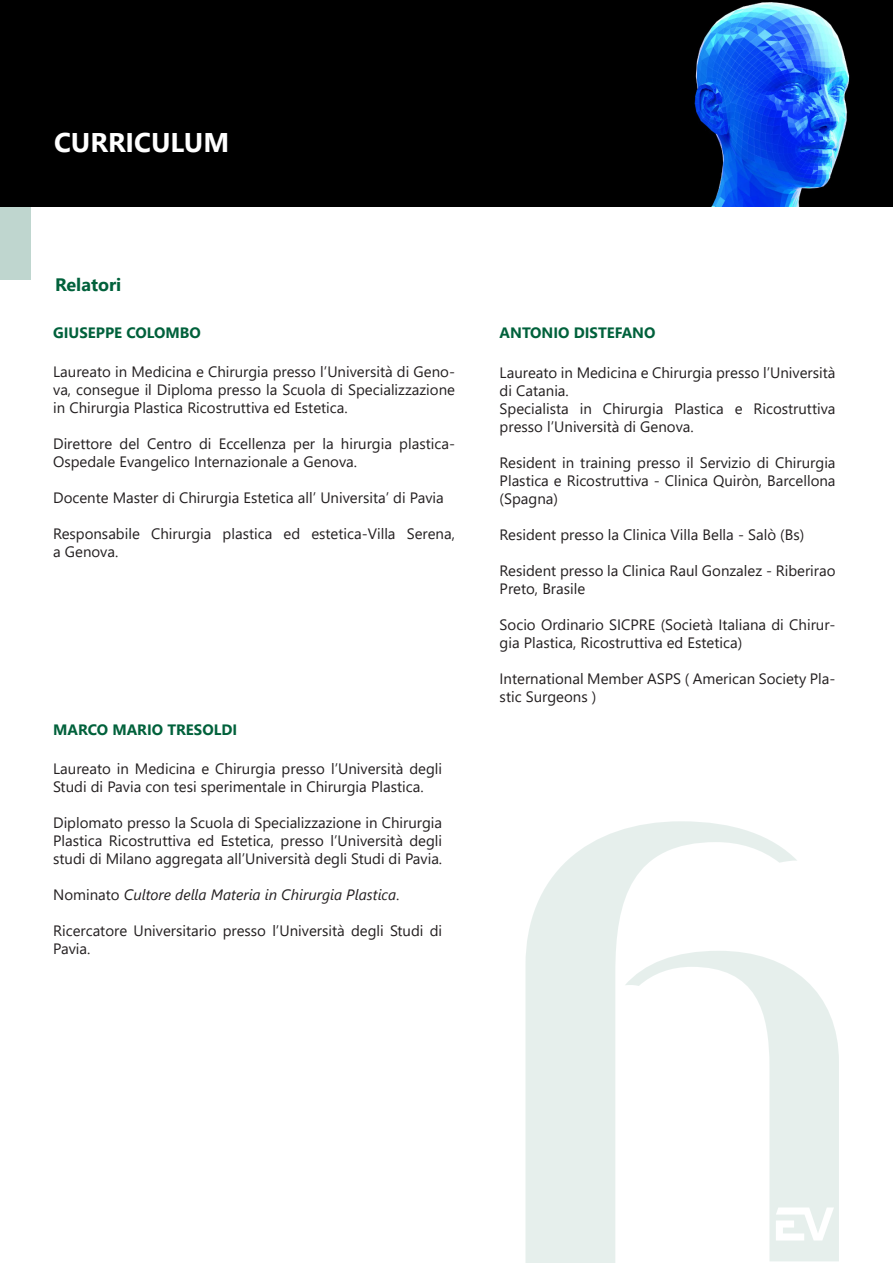
<style>
.page{position:relative;width:893px;height:1263px;background:#fff}
.page>*{position:absolute;margin:0;border:0;box-sizing:border-box;transform-origin:0 0}
.t1{font:700 27px "Segoe UI";color:#fff}
.t2{font:700 18px "Segoe UI";color:#00613b}
.t3{font:15px/18px "Segoe UI";color:#231f20}
.t4{font:700 15px "Segoe UI";color:#00613b}
.t5{font:italic 15px "Segoe UI";color:#231f20}
.s1{font-style:normal}
</style>
<div class="page">
<svg style="left:525px;top:821px;width:272px;height:442px;fill:#e6efec"></svg>
<svg style="left:625px;top:951px;width:214px;height:310px"></svg>
<svg style="left:776px;top:1207px;width:58px;height:33px"></svg>
<img style="left:0;top:0;width:893px;height:206px">
<div style="left:0;top:207px;width:31px;height:72px;background:#bfd6cf"></div>
<p class="t1" style="left:54px;top:117px;width:177px">CURRICULUM</p>
<p class="t2" style="left:55px;top:267px;width:68px">Relatori</p>
<p class="t4" style="left:53px;top:319px;width:149px">GIUSEPPE COLOMBO</p>
<p class="t4" style="left:500px;top:318px;width:157px">ANTONIO DISTEFANO</p>
<p class="t3" style="left:500px;top:362px;width:337px">Laureato in Medicina e Chirurgia presso l’Università di Catania.</p>
<p class="t3" style="left:500px;top:398px;width:337px">Specialista in Chirurgia Plastica e Ricostruttiva presso l’Università di Genova.</p>
<p class="t3" style="left:500px;top:452px;width:337px;text-align:justify">Resident in training presso il Servizio di Chirurgia Plastica e Ricostruttiva - Clinica Quiròn, Barcellona (Spagna)</p>
<p class="t3" style="left:500px;top:524px;width:306px">Resident presso la Clinica Villa Bella - Salò (Bs)</p>
<p class="t3" style="left:500px;top:560px;width:337px">Resident presso la Clinica Raul Gonzalez - Riberirao<br>Preto, Brasile</p>
<p class="t3" style="left:500px;top:614px;width:337px">Socio Ordinario SICPRE (Società Italiana di Chirur&shy;gia Plastica, Ricostruttiva ed Estetica)</p>
<p class="t3" style="left:500px;top:668px;width:337px">International Member ASPS ( American Society Pla&shy;stic Surgeons )</p>
<p class="t3" style="left:53px;top:361px;width:403px;text-align:justify">Laureato in Medicina e Chirurgia presso l’Università di Geno&shy;va, consegue il Diploma presso la Scuola di Specializzazione in Chirurgia Plastica Ricostruttiva ed Estetica.</p>
<p class="t3" style="left:53px;top:433px;width:403px">Direttore del Centro di Eccellenza per la hirurgia plastica-<br>Ospedale Evangelico Internazionale a Genova.</p>
<p class="t3" style="left:53px;top:487px;width:392px">Docente Master di Chirurgia Estetica all’ Universita’ di Pavia</p>
<p class="t3" style="left:53px;top:523px;width:403px">Responsabile Chirurgia plastica ed estetica-Villa Serena, a Genova.</p>
<p class="t4" style="left:53px;top:715px;width:186px">MARCO MARIO TRESOLDI</p>
<p class="t3" style="left:53px;top:758px;width:391px">Laureato in Medicina e Chirurgia presso l’Università degli<br>Studi di Pavia con tesi sperimentale in Chirurgia Plastica.</p>
<p class="t3" style="left:53px;top:812px;width:391px;text-align:justify">Diplomato presso la Scuola di Specializzazione in Chirurgia Plastica Ricostruttiva ed Estetica, presso l’Università degli studi di Milano aggregata all’Università degli Studi di Pavia.</p>
<p class="t5" style="left:53px;top:880px;width:348px"><span class="s1">Nominato</span> Cultore della Materia in Chirurgia Plastica<span class="s1">.</span></p>
<p class="t3" style="left:53px;top:920px;width:391px">Ricercatore Universitario presso l’Università degli Studi di<br>Pavia.</p>
</div>
